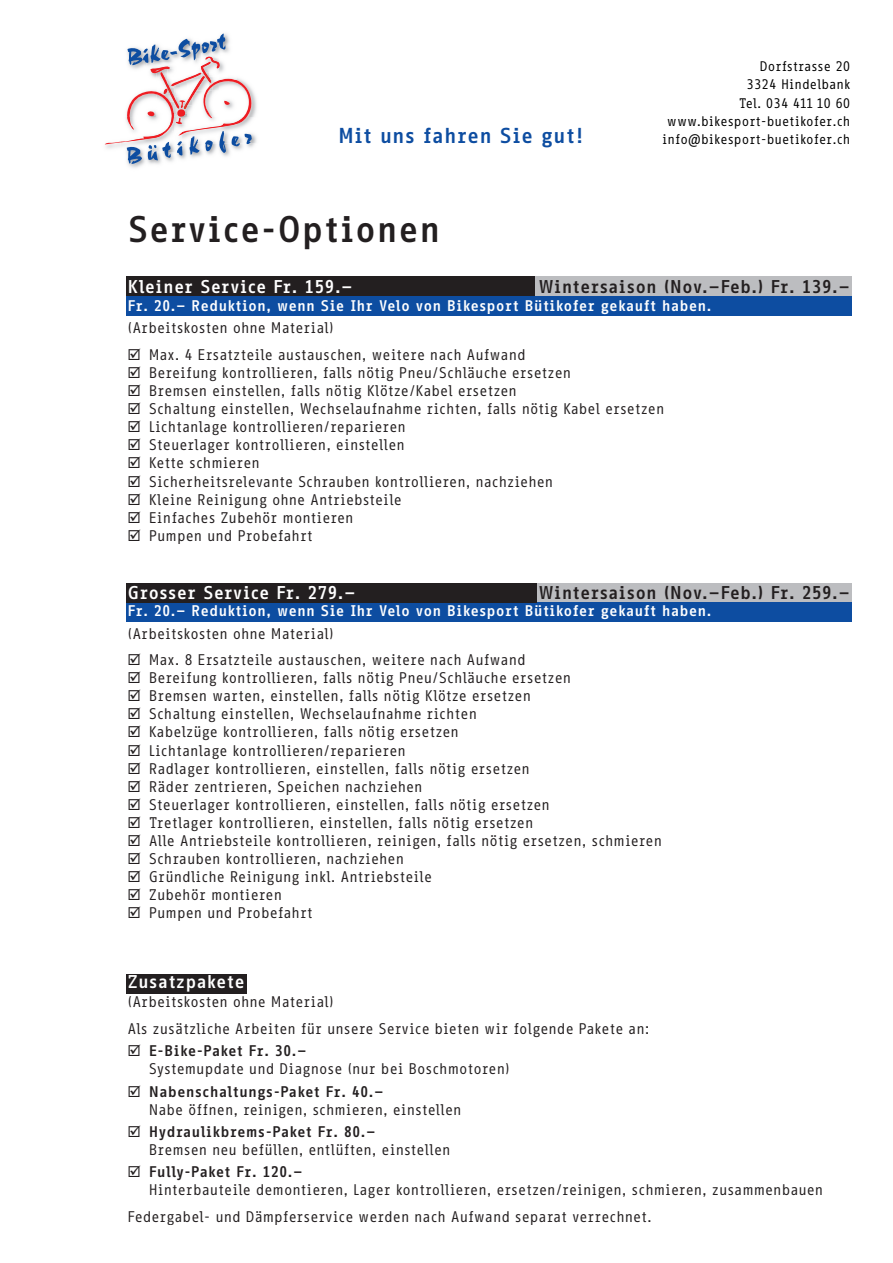
<style>
.page{position:relative;width:893px;height:1263px;background:#fff}
.page>*{position:absolute;margin:0;border:0;box-sizing:border-box;transform-origin:0 0}
.t1{font:700 36px "Info Office";letter-spacing:-.01em;color:#231f20}
.t2{font:700 21px "Info Office";color:#0d4da1}
.t3{font:700 18px "Info Office";letter-spacing:-.005em;color:#231f20}
.t4{font:700 18px "Info Office";letter-spacing:-.01em;color:#fff}
.t5{font:15px/18.1px "Info Office";color:#231f20}
.t6{font:700 15px "Info Office";color:#fff}
.t7{font:700 15px "Info Office";color:#231f20}
.t8{font:13.5px/18px "Info Office";color:#000;text-align:right}
</style>
<div class="page">
<div style="left:126px;top:277px;width:430px;height:19px;background:#231f20"></div>
<div style="left:535px;top:277px;width:316px;height:19px;background:#bcbdc0"></div>
<div style="left:126px;top:296px;width:725px;height:19px;background:#0d4da1"></div>
<div style="left:535px;top:583px;width:316px;height:19px;background:#bcbdc0"></div>
<div style="left:126px;top:602px;width:725px;height:19px;background:#0d4da1"></div>
<div style="left:126px;top:974px;width:121px;height:19px;background:#231f20"></div>
<img style="left:252px;top:90px;width:5px;height:27px">
<img style="left:128px;top:143px;width:127px;height:25px">
<img style="left:252px;top:117px;width:5px;height:26px">
<svg style="left:105px;top:34px;width:147px;height:130px"></svg>
<div style="left:126px;top:583px;width:411px;height:19px;background:#231f20"></div>
<p class="t8" style="left:667px;top:58px;width:185px">Dorfstrasse 20<br>3324 Hindelbank<br>Tel. 034 411 10 60 www.bikesport-buetikofer.ch</p>
<h2 class="t2" style="left:338px;top:124px;width:246px">Mit uns fahren Sie gut!</h2>
<p class="t8" style="left:662px;top:130px;width:190px">info@bikesport-buetikofer.ch</p>
<h1 class="t1" style="left:128px;top:208px;width:315px">Service-Optionen</h1>
<p class="t4" style="left:128px;top:275px;width:227px">Kleiner Service Fr. 159.–</p>
<p class="t3" style="left:538px;top:275px;width:314px">Wintersaison (Nov.–Feb.) Fr. 139.–</p>
<p class="t6" style="left:128px;top:297px;width:586px">Fr. 20.– Reduktion, wenn Sie Ihr Velo von Bikesport Bütikofer gekauft haben.</p>
<p class="t5" style="left:149px;top:315px;width:378px;line-height:26.5px;text-indent:-21px">(Arbeitskosten ohne Material)<br>Max. 4 Ersatzteile austauschen, weitere nach Aufwand</p>
<p class="t5" style="left:149px;top:364px;width:517px">Bereifung kontrollieren, falls nötig Pneu/Schläuche ersetzen<br>Bremsen einstellen, falls nötig Klötze/Kabel ersetzen<br>Schaltung einstellen, Wechselaufnahme richten, falls nötig Kabel ersetzen Lichtanlage kontrollieren/reparieren<br>Steuerlager kontrollieren, einstellen<br>Kette schmieren<br>Sicherheitsrelevante Schrauben kontrollieren, nachziehen<br>Kleine Reinigung ohne Antriebsteile<br>Einfaches Zubehör montieren<br>Pumpen und Probefahrt</p>
<p class="t4" style="left:128px;top:582px;width:230px">Grosser Service Fr. 279.–</p>
<p class="t3" style="left:538px;top:582px;width:314px">Wintersaison (Nov.–Feb.) Fr. 259.–</p>
<p class="t6" style="left:128px;top:602px;width:586px">Fr. 20.– Reduktion, wenn Sie Ihr Velo von Bikesport Bütikofer gekauft haben.</p>
<p class="t5" style="left:149px;top:620px;width:378px;line-height:26.5px;text-indent:-21px">(Arbeitskosten ohne Material)<br>Max. 8 Ersatzteile austauschen, weitere nach Aufwand</p>
<p class="t5" style="left:149px;top:669px;width:515px">Bereifung kontrollieren, falls nötig Pneu/Schläuche ersetzen<br>Bremsen warten, einstellen, falls nötig Klötze ersetzen<br>Schaltung einstellen, Wechselaufnahme richten<br>Kabelzüge kontrollieren, falls nötig ersetzen<br>Lichtanlage kontrollieren/reparieren<br>Radlager kontrollieren, einstellen, falls nötig ersetzen<br>Räder zentrieren, Speichen nachziehen<br>Steuerlager kontrollieren, einstellen, falls nötig ersetzen<br>Tretlager kontrollieren, einstellen, falls nötig ersetzen<br>Alle Antriebsteile kontrollieren, reinigen, falls nötig ersetzen, schmieren Schrauben kontrollieren, nachziehen<br>Gründliche Reinigung inkl. Antriebsteile<br>Zubehör montieren<br>Pumpen und Probefahrt</p>
<p class="t4" style="left:128px;top:971px;width:119px">Zusatzpakete</p>
<p class="t5" style="left:128px;top:989px;width:523px;line-height:26.5px">(Arbeitskosten ohne Material)<br>Als zusätzliche Arbeiten für unsere Service bieten wir folgende Pakete an:</p>
<p class="t7" style="left:149px;top:1042px;width:160px">E-Bike-Paket Fr. 30.–</p>
<p class="t5" style="left:149px;top:1060px;width:363px">Systemupdate und Diagnose (nur bei Boschmotoren)</p>
<p class="t7" style="left:149px;top:1082px;width:237px">Nabenschaltungs-Paket Fr. 40.–</p>
<p class="t5" style="left:149px;top:1100px;width:314px">Nabe öffnen, reinigen, schmieren, einstellen</p>
<p class="t7" style="left:149px;top:1122px;width:229px">Hydraulikbrems-Paket Fr. 80.–</p>
<p class="t5" style="left:149px;top:1140px;width:303px">Bremsen neu befüllen, entlüften, einstellen</p>
<p class="t7" style="left:149px;top:1163px;width:156px">Fully-Paket Fr. 120.–</p>
<p class="t5" style="left:128px;top:1176px;width:697px;line-height:26.5px;text-indent:21px">Hinterbauteile demontieren, Lager kontrollieren, ersetzen/reinigen, schmieren, zusammenbauen<br>Federgabel- und Dämpferservice werden nach Aufwand separat verrechnet.</p>
</div>
